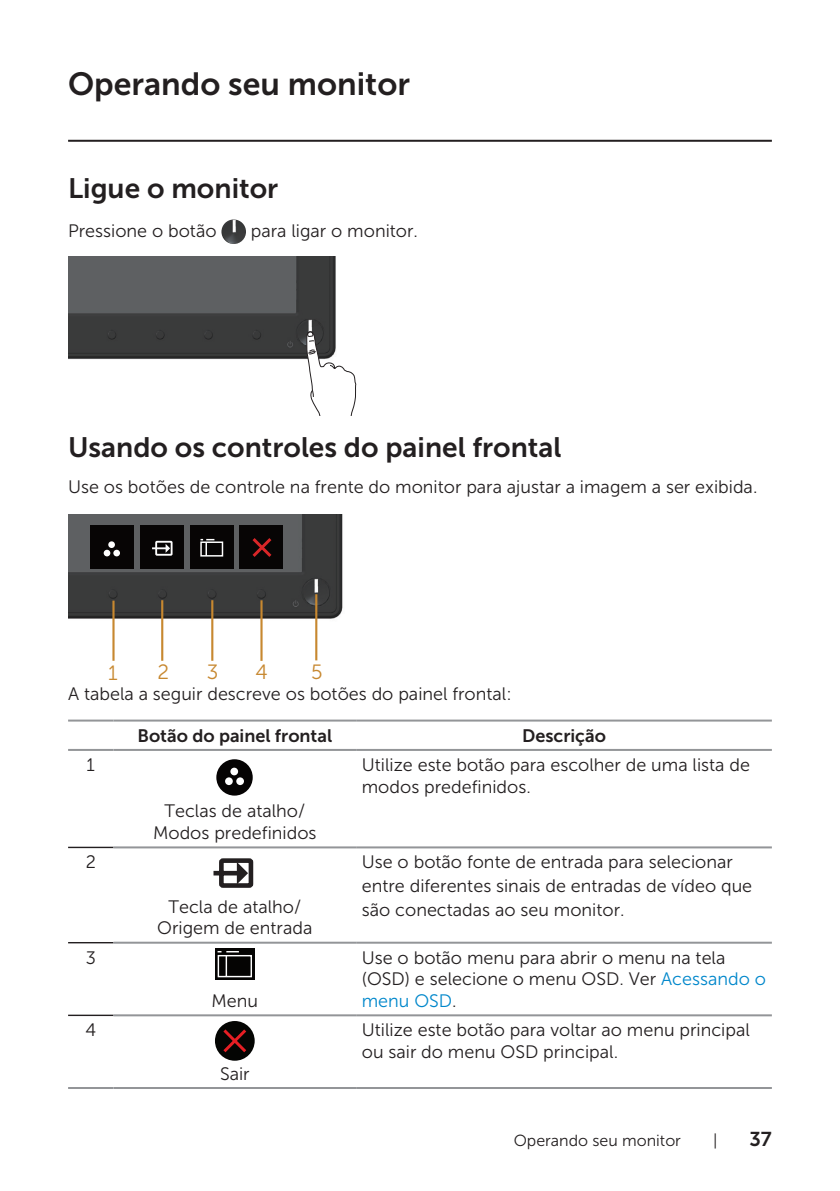
<style>
.page{position:relative;width:840px;height:1191px;background:#fff}
.page>*{position:absolute;margin:0;border:0;box-sizing:border-box;transform-origin:0 0}
.Head_1{font:32px "Museo Sans For Dell 700";color:#231f20}
.Head_2{font:28px "Museo Sans For Dell 700";color:#231f20}
.t1{font:20.6px "Museo Sans For Dell 300";color:#c78830}
.t2{font:20px "Museo Sans For Dell 700";color:#231f20}
.text{font:18px/21.6px "Museo Sans For Dell 300";color:#231f20}
.text-2{font:18px "Museo Sans For Dell 700";color:#231f20}
.t3{font:16px "Museo Sans For Dell 300";color:#231f20}
.s1{color:#0087cb}
</style>
<div class="page">
<hr style="left:68px;top:140px;width:703px;height:2px;background:#231f20">
<img style="left:221px;top:219px;width:25px;height:25px;border-radius:12px">
<img style="left:68px;top:257px;width:268px;height:102px">
<svg style="left:306px;top:331px;width:50px;height:84px"></svg>
<img style="left:68px;top:514px;width:275px;height:128px">
<hr style="left:211px;top:600px;width:2px;height:61px;background:#c78830">
<hr style="left:260px;top:600px;width:2px;height:61px;background:#c78830">
<hr style="left:161px;top:600px;width:2px;height:61px;background:#c78830">
<hr style="left:315px;top:594px;width:2px;height:66px;background:#c78830">
<hr style="left:112px;top:600px;width:2px;height:61px;background:#c78830">
<div style="left:90px;top:525px;width:44px;height:43px;background:#070505"></div>
<div style="left:108px;top:541px;width:7px;height:7px;background:#fff;border-radius:50%"></div>
<svg style="left:104px;top:550px;width:6px;height:6px"></svg>
<div style="left:113px;top:550px;width:7px;height:6px;background:#fff;border-radius:50%"></div>
<div style="left:239px;top:525px;width:44px;height:43px;background:#070505"></div>
<svg style="left:252px;top:538px;width:20px;height:19px"></svg>
<div style="left:190px;top:525px;width:43px;height:43px;background:#070505"></div>
<div style="left:200px;top:541px;width:23px;height:15px;border:1px solid #fff"></div>
<svg style="left:200px;top:539px;width:14px;height:17px"></svg>
<div style="left:140px;top:525px;width:43px;height:43px;background:#070505"></div>
<div style="left:155px;top:541px;width:17px;height:14px;border:2px solid #fff"></div>
<svg style="left:152px;top:544px;width:18px;height:9px"></svg>
<hr style="left:68px;top:846px;width:45px;height:2px;background:#231f20">
<hr style="left:68px;top:942px;width:45px;height:1px;background:#231f20">
<hr style="left:68px;top:1014px;width:45px;height:2px;background:#231f20">
<hr style="left:68px;top:719px;width:45px;height:2px;background:#939598">
<hr style="left:113px;top:719px;width:243px;height:2px;background:#939598">
<hr style="left:356px;top:719px;width:415px;height:2px;background:#939598">
<hr style="left:113px;top:749px;width:243px;height:2px;background:#939598">
<hr style="left:356px;top:749px;width:415px;height:2px;background:#939598">
<hr style="left:113px;top:846px;width:243px;height:2px;background:#939598">
<hr style="left:356px;top:846px;width:415px;height:2px;background:#939598">
<hr style="left:113px;top:941px;width:243px;height:2px;background:#939598">
<hr style="left:356px;top:941px;width:415px;height:2px;background:#939598">
<hr style="left:113px;top:1014px;width:243px;height:2px;background:#939598">
<hr style="left:356px;top:1014px;width:415px;height:2px;background:#939598">
<hr style="left:68px;top:1087px;width:45px;height:2px;background:#939598">
<hr style="left:113px;top:1087px;width:243px;height:2px;background:#939598">
<hr style="left:356px;top:1087px;width:415px;height:2px;background:#939598">
<hr style="left:68px;top:749px;width:45px;height:2px;background:#939598">
<div style="left:216px;top:759px;width:36px;height:36px;background:#050303;border-radius:50%"></div>
<div style="left:230px;top:767px;width:8px;height:8px;background:#fff;border-radius:50%"></div>
<div style="left:225px;top:777px;width:8px;height:8px;background:#fff;border-radius:50%"></div>
<div style="left:236px;top:777px;width:8px;height:8px;background:#fff;border-radius:50%"></div>
<svg style="left:213px;top:858px;width:40px;height:29px"></svg>
<div style="left:215px;top:948px;width:39px;height:32px;background:#050403"></div>
<svg style="left:217px;top:951px;width:35px;height:27px"></svg>
<div style="left:215px;top:1021px;width:39px;height:39px;background:#040503;border-radius:50%"></div>
<svg style="left:220px;top:1026px;width:29px;height:29px"></svg>
<p class="Head_1" style="left:68px;top:66px;width:343px">Operando seu monitor</p>
<p class="Head_2" style="left:68px;top:173px;width:211px">Ligue o monitor</p>
<p class="text" style="left:68px;top:220px;width:150px">Pressione o botão</p>
<p class="text" style="left:251px;top:220px;width:168px">para ligar o monitor.</p>
<p class="Head_2" style="left:68px;top:431px;width:494px">Usando os controles do painel frontal</p>
<p class="text" style="left:68px;top:476px;width:690px">Use os botões de controle na frente do monitor para ajustar a imagem a ser exibida.</p>
<p class="t1" style="left:108px;top:661px;width:11px">1</p>
<p class="t1" style="left:157px;top:661px;width:13px">2</p>
<p class="t1" style="left:207px;top:661px;width:13px">3</p>
<p class="t1" style="left:255px;top:661px;width:14px">4</p>
<p class="t1" style="left:311px;top:661px;width:13px">5</p>
<p class="text" style="left:68px;top:683px;width:445px">A tabela a seguir descreve os botões do painel frontal:</p>
<p class="text-2" style="left:137px;top:725px;width:196px">Botão do painel frontal</p>
<p class="text-2" style="left:521px;top:725px;width:85px">Descrição</p>
<p class="text" style="left:87px;top:754px;width:10px">1</p>
<p class="text" style="left:153px;top:800px;width:165px;text-align:center">Teclas de atalho/<br>Modos predefinidos</p>
<p class="text" style="left:361px;top:754px;width:389px">Utilize este botão para escolher de uma lista de modos predefinidos.</p>
<p class="text" style="left:86px;top:851px;width:12px">2</p>
<p class="text" style="left:157px;top:896px;width:156px;text-align:center">Tecla de atalho/<br>Origem de entrada</p>
<p class="text" style="left:361px;top:850px;width:392px;line-height:24px">Use o botão fonte de entrada para selecionar entre diferentes sinais de entradas de vídeo que são conectadas ao seu monitor.</p>
<p class="text" style="left:86px;top:946px;width:12px">3</p>
<p class="text" style="left:211px;top:990px;width:48px">Menu</p>
<p class="text" style="left:361px;top:946px;width:405px">Use o botão menu para abrir o menu na tela (OSD) e selecione o menu OSD. Ver <span class="s1">Acessando o menu OSD</span>.</p>
<p class="text" style="left:85px;top:1019px;width:12px">4</p>
<p class="text" style="left:361px;top:1019px;width:389px">Utilize este botão para voltar ao menu principal ou sair do menu OSD principal.</p>
<p class="text" style="left:220px;top:1062px;width:31px">Sair</p>
<p class="t3" style="left:513px;top:1131px;width:169px">Operando seu monitor</p>
<p class="t3" style="left:712px;top:1131px;width:6px">|</p>
<p class="t2" style="left:749px;top:1127px;width:24px">37</p>
</div>
